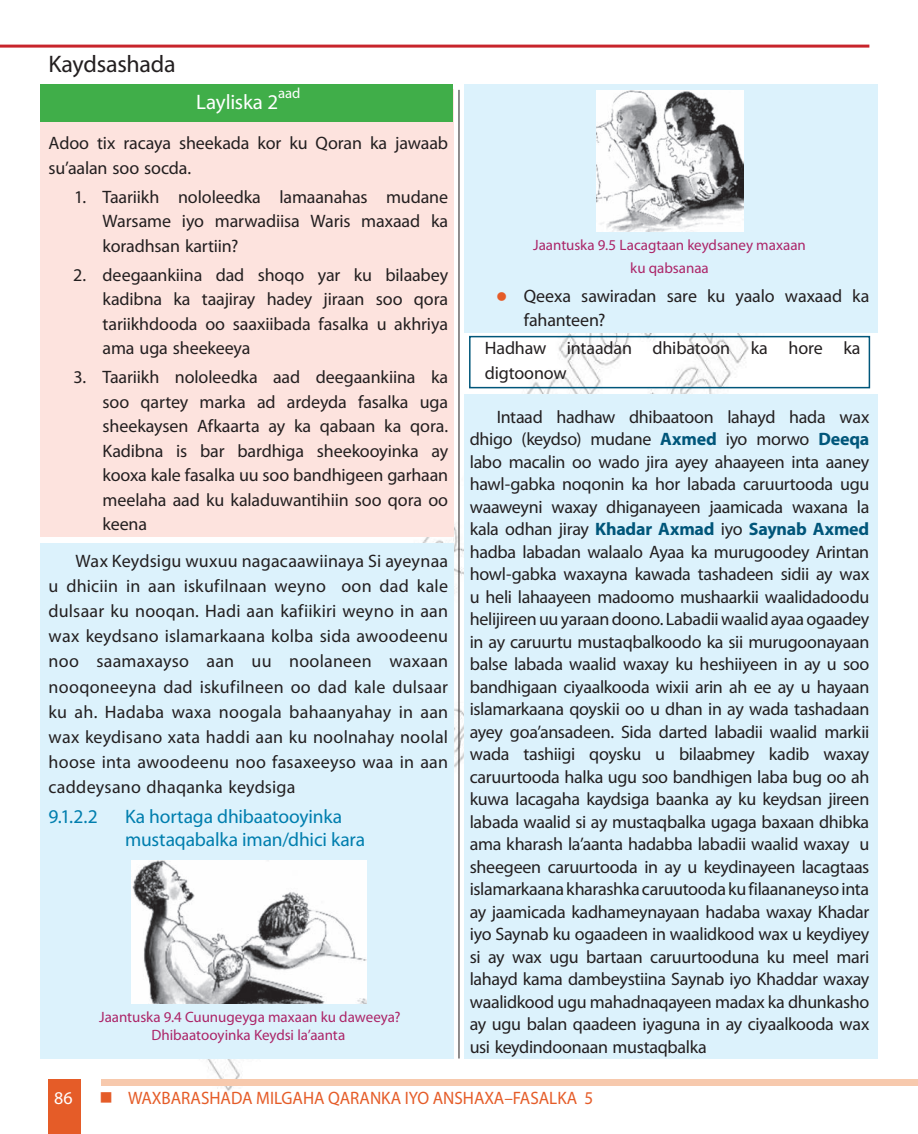
<style>
.page{position:relative;width:918px;height:1134px;background:#fff}
.page>*{position:absolute;margin:0;border:0;box-sizing:border-box;transform-origin:0 0}
.t1{font:24px "Myriad Pro";letter-spacing:-.015em;color:#231f20}
.t2{font:21px "Myriad Pro";letter-spacing:-.015em;color:#fff}
.t3{font:19.5px/23.4px "Myriad Pro";letter-spacing:-.01em;color:#007eae}
.t4{font:18px/22.5px "Myriad Pro";letter-spacing:-.005em;color:#231f20;text-align:justify}
.t5{font:18px "Myriad Pro";color:#e55c28;scale:.95 1}
.t6{font:18px "Myriad Pro";color:#fff}
.t7{font:15px/22.5px "Myriad Pro";letter-spacing:-.005em;color:#ac2568;text-align:center}
.t8{font:14.7px "Myriad Pro";color:#fff}
.s1{color:#e55c28}
.s2{font-weight:700;color:#00567a}
</style>
<div class="page">
<img style="left:54px;top:108px;width:860px;height:985px">
<hr style="left:459px;top:90px;width:1px;height:969px;background:#231f20">
<hr style="left:0;top:45px;width:869px;height:3px;background:#c8242b">
<div style="left:101px;top:1080px;width:816px;height:6px;background:#f7c9ad"></div>
<div style="left:49px;top:1080px;width:32px;height:54px;background:#e55c28"></div>
<div style="left:465px;top:394px;width:413px;height:664px;background:#dcf2fc"></div>
<div style="left:40px;top:90px;width:413px;height:447px;background:#fde3de"></div>
<div style="left:40px;top:84px;width:413px;height:37px;background:#40ae49"></div>
<div style="left:465px;top:84px;width:413px;height:248px;background:#dcf2fc"></div>
<div style="left:40px;top:543px;width:413px;height:515px;background:#dcf2fc"></div>
<img style="left:597px;top:91px;width:147px;height:141px">
<img style="left:131px;top:861px;width:236px;height:142px">
<div style="left:469px;top:336px;width:401px;height:52px;border:2px solid #00567a"></div>
<p class="t1" style="left:49px;top:49px;width:129px">Kaydsashada</p>
<p class="t8" style="left:278px;top:84px;width:24px">aad</p>
<p class="t4" style="left:49px;top:131px;width:401px;line-height:24.5px">Adoo tix racaya sheekada kor ku Qoran ka jawaab su’aalan soo socda.</p>
<p class="t4" style="left:103px;top:184px;width:347px;line-height:24.5px;text-indent:-28px">1. Taariikh nololeedka lamaanahas mudane Warsame iyo marwadiisa Waris maxaad ka koradhsan kartiin?</p>
<p class="t4" style="left:103px;top:262px;width:347px;line-height:24.5px;text-indent:-29px">2. deegaankiina dad shoqo yar ku bilaabey kadibna ka taajiray hadey jiraan soo qora tariikhdooda oo saaxiibada fasalka u akhriya ama uga sheekeeya</p>
<p class="t4" style="left:103px;top:365px;width:347px;line-height:24.5px;text-indent:-29px">3. Taariikh nololeedka aad deegaankiina ka soo qartey marka ad ardeyda fasalka uga sheekaysen Afkaarta ay ka qabaan ka qora.<br>Kadibna is bar bardhiga sheekooyinka ay kooxa kale fasalka uu soo bandhigeen garhaan meelaha aad ku kaladuwantihiin soo qora oo keena</p>
<p class="t4" style="left:49px;top:548px;width:401px;line-height:25.2px;text-indent:27px">Wax Keydsigu wuxuu nagacaawiinaya Si ayeynaa u dhiciin in aan iskufilnaan weyno oon dad kale dulsaar ku nooqan. Hadi aan kafiikiri weyno in aan wax keydsano islamarkaana kolba sida awoodeenu noo saamaxayso aan uu noolaneen waxaan nooqoneeyna dad iskufilneen oo dad kale dulsaar ku ah. Hadaba waxa noogala bahaanyahay in aan wax keydisano xata haddi aan ku noolnahay noolal hoose inta awoodeenu noo fasaxeeyso waa in aan caddeysano dhaqanka keydsiga</p>
<p class="t3" style="left:49px;top:804px;width:51px">9.1.2.2</p>
<p class="t3" style="left:125px;top:804px;width:242px">Ka hortaga dhibaatooyinka mustaqabalka iman/dhici kara</p>
<p class="t2" style="left:196px;top:89px;width:83px">Layliska 2</p>
<p class="t7" style="left:99px;top:1008px;width:303px;line-height:18px">Jaantuska 9.4 Cuunugeyga maxaan ku daweeya?<br>Dhibaatooyinka Keydsi la’aanta</p>
<p class="t7" style="left:533px;top:234px;width:274px">Jaantuska 9.5 Lacagtaan keydsaney maxaan ku qabsanaa</p>
<p class="t4" style="left:524px;top:283px;width:347px;line-height:24.5px;text-indent:-28px"><span class="s1">●</span> Qeexa sawiradan sare ku yaalo waxaad ka fahanteen?</p>
<p class="t4" style="left:485px;top:336px;width:377px;line-height:24.5px">Hadhaw intaadan dhibatoon ka hore ka digtoonow</p>
<p class="t4" style="left:470px;top:405px;width:401px;text-indent:27px">Intaad hadhaw dhibaatoon lahayd hada wax dhigo (keydso) mudane <span class="s2">Axmed</span> iyo morwo <span class="s2">Deeqa </span>labo macalin oo wado jira ayey ahaayeen inta aaney hawl-gabka noqonin ka hor labada caruurtooda ugu waaweyni waxay dhiganayeen jaamicada waxana la kala odhan jiray <span class="s2">Khadar Axmad</span> iyo <span class="s2">Saynab Axmed </span>hadba labadan walaalo Ayaa ka murugoodey Arintan howl-gabka waxayna kawada tashadeen sidii ay wax u heli lahaayeen madoomo mushaarkii waalidadoodu helijireen uu yaraan doono. Labadii waalid ayaa ogaadey in ay caruurtu mustaqbalkoodo ka sii murugoonayaan balse labada waalid waxay ku heshiiyeen in ay u soo bandhigaan ciyaalkooda wixii arin ah ee ay u hayaan islamarkaana qoyskii oo u dhan in ay wada tashadaan ayey goa’ansadeen. Sida darted labadii waalid markii wada tashiigi qoysku u bilaabmey kadib waxay caruurtooda halka ugu soo bandhigen laba bug oo ah kuwa lacagaha kaydsiga baanka ay ku keydsan jireen labada waalid si ay mustaqbalka ugaga baxaan dhibka ama kharash la’aanta hadabba labadii waalid waxay u sheegeen caruurtooda in ay u keydinayeen lacagtaas islamarkaana kharashka caruutooda ku filaananeyso inta ay jaamicada kadhameynayaan hadaba waxay Khadar iyo Saynab ku ogaadeen in waalidkood wax u keydiyey si ay wax ugu bartaan caruurtooduna ku meel mari lahayd kama dambeystiina Saynab iyo Khaddar waxay waalidkood ugu mahadnaqayeen madax ka dhunkasho ay ugu balan qaadeen iyaguna in ay ciyaalkooda wax usi keydindoonaan mustaqbalka</p>
<p class="t6" style="left:54px;top:1087px;width:20px">86</p>
<p class="t5" style="left:100px;top:1087px;width:521px">■ WAXBARASHADA MILGAHA QARANKA IYO ANSHAXA–FASALKA 5</p>
</div>
